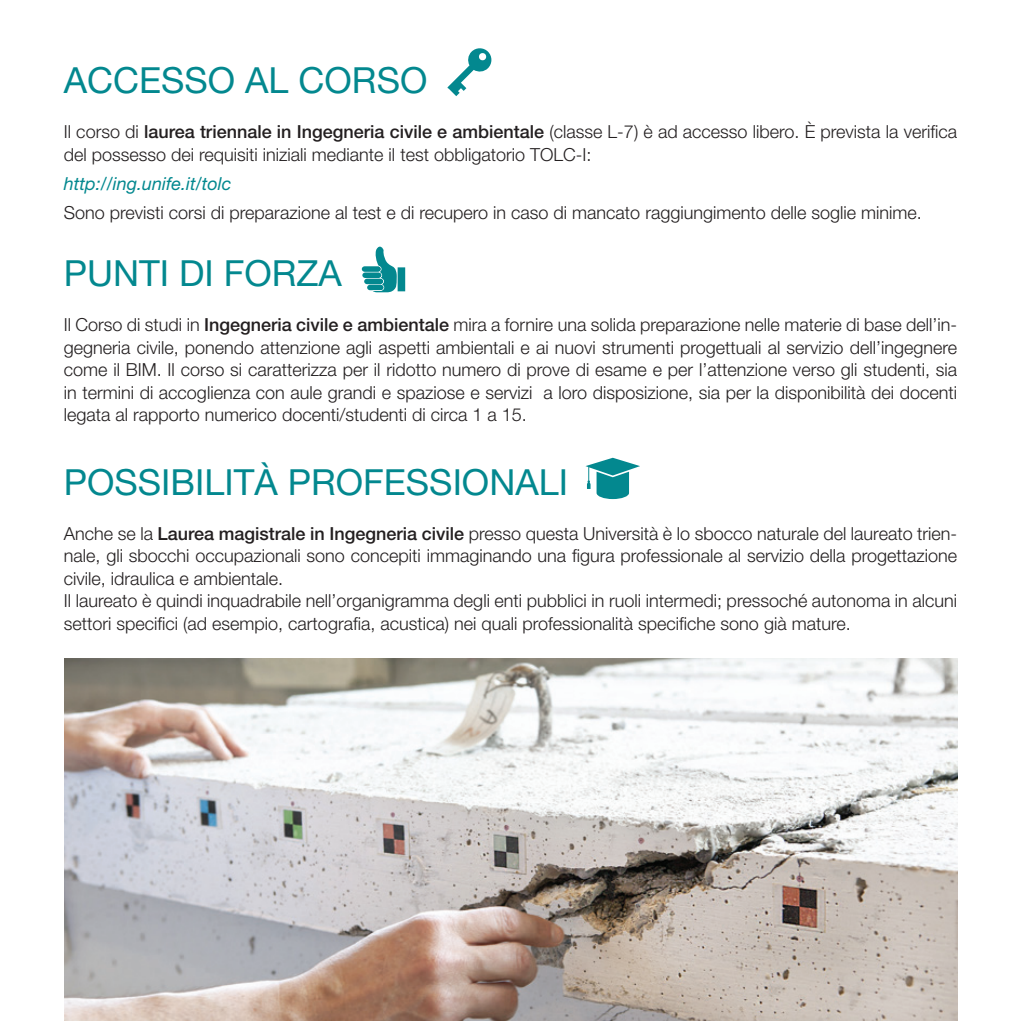
<style>
.page{position:relative;width:1021px;height:1021px;background:#fff}
.page>*{position:absolute;margin:0;border:0;box-sizing:border-box;transform-origin:0 0}
.t1{font:36px "Helvetica Neue";color:#03888f}
.t2{font:300 18px/22.5px "Helvetica Neue";color:#231f20}
.t3{font:italic 18px "Helvetica Neue";color:#03888f}
.s1{font-weight:500}
</style>
<div class="page">
<svg style="left:585px;top:458px;width:55px;height:41px"></svg>
<svg style="left:447px;top:48px;width:45px;height:48px"></svg>
<img style="left:65px;top:659px;width:892px;height:361px">
<svg style="left:362px;top:246px;width:43px;height:46px"></svg>
<h1 class="t1" style="left:64px;top:59px;width:365px">ACCESSO AL CORSO</h1>
<p class="t2" style="left:64px;top:120px;width:894px">Il corso di <span class="s1">laurea triennale in Ingegneria civile e ambientale</span> (classe L-7) è ad accesso libero. È prevista la verifica del possesso dei requisiti iniziali mediante il test obbligatorio TOLC-I:</p>
<p class="t3" style="left:64px;top:172px;width:169px">http://ing.unife.it/tolc</p>
<p class="t2" style="left:64px;top:201px;width:859px">Sono previsti corsi di preparazione al test e di recupero in caso di mancato raggiungimento delle soglie minime.</p>
<h1 class="t1" style="left:64px;top:252px;width:279px">PUNTI DI FORZA</h1>
<p class="t2" style="left:64px;top:313px;width:894px;text-align:justify">Il Corso di studi in <span class="s1">Ingegneria civile e ambientale</span> mira a fornire una solida preparazione nelle materie di base dell’in&shy;gegneria civile, ponendo attenzione agli aspetti ambientali e ai nuovi strumenti progettuali al servizio dell’ingegnere come il BIM. Il corso si caratterizza per il ridotto numero di prove di esame e per l’attenzione verso gli studenti, sia in termini di accoglienza con aule grandi e spaziose e servizi a loro disposizione, sia per la disponibilità dei docenti legata al rapporto numerico docenti/studenti di circa 1 a 15.</p>
<h1 class="t1" style="left:64px;top:460px;width:505px">POSSIBILITÀ PROFESSIONALI</h1>
<p class="t2" style="left:64px;top:522px;width:895px">Anche se la <span class="s1">Laurea magistrale in Ingegneria civile</span> presso questa Università è lo sbocco naturale del laureato trien&shy;nale, gli sbocchi occupazionali sono concepiti immaginando una figura professionale al servizio della progettazione civile, idraulica e ambientale.<br>Il laureato è quindi inquadrabile nell’organigramma degli enti pubblici in ruoli intermedi; pressoché autonoma in alcuni settori specifici (ad esempio, cartografia, acustica) nei quali professionalità specifiche sono già mature.</p>
</div>
